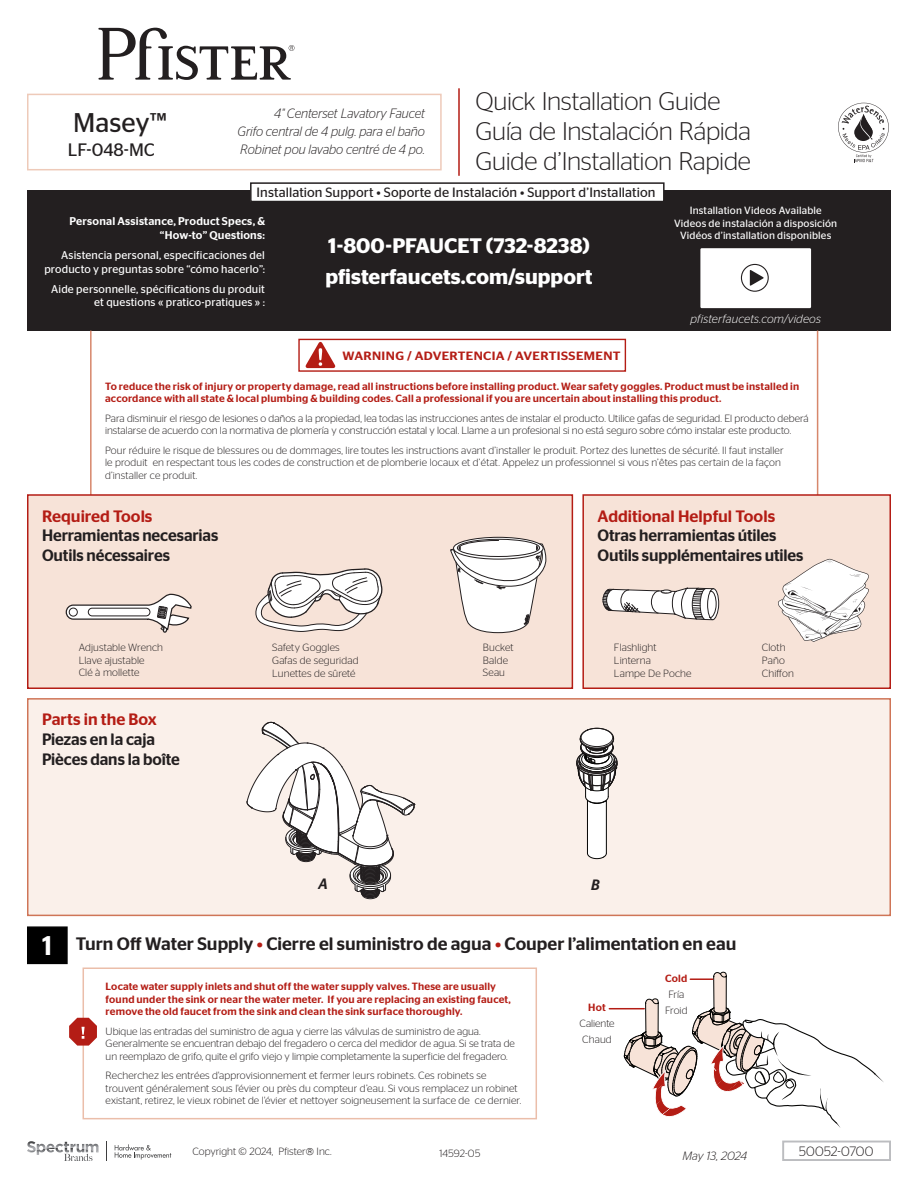
<style>
.page{position:relative;width:918px;height:1188px;background:#fff}
.page>*{position:absolute;margin:0;border:0;box-sizing:border-box;transform-origin:0 0}
.t1{font:27px "Stag Sans";color:#231f20}
.t2{font:500 27px "Stag Sans";color:#fff}
.t3{font:300 25.5px "Stag Sans";letter-spacing:-.015em;color:#231f20}
.t4{font:600 21px/31.2px "Stag Sans";color:#fff}
.t5{font:500 18px "Stag Sans";color:#231f20}
.t6{font:18px "Stag Sans";color:#231f20}
.t7{font:500 16.5px "Stag Sans";letter-spacing:-.005em;color:#231f20}
.t8{font:500 16.5px "Stag Sans";color:#b41d15}
.t9{font:italic 500 15px "Stag Sans";color:#231f20;scale:.95 1}
.t10{font:italic 300 13.5px "Stag Sans";letter-spacing:-.005em;color:#231f20;scale:.95 1}
.t11{font:13.5px "Stag Sans";letter-spacing:.01em;color:#231f20}
.t12{font:300 13.5px "Stag Sans";letter-spacing:.015em;color:#231f20}
.t13{font:500 12px "Stag Sans";letter-spacing:.025em;color:#b41d15;scale:1.1 1}
.t14{font:italic 300 12px "Stag Sans";letter-spacing:.01em;color:#fff}
.t15{font:italic 300 12px "Stag Sans";letter-spacing:-.01em;color:#231f20}
.t16{font:11.25px/13.5px "Stag Sans";letter-spacing:.015em;color:#fff;text-align:right}
.t17{font:500 11.25px/13.5px "Stag Sans";letter-spacing:.02em;color:#fff;text-align:right}
.t18{font:300 10.5px/12.6px "Stag Sans";letter-spacing:.005em;color:#231f20}
.t19{font:500 10.5px/12.6px "Stag Sans";letter-spacing:.02em;color:#b41d15}
.t20{font:10.5px/12.6px "Stag Sans";letter-spacing:.015em;color:#fff;text-align:center}
.s1{color:#b41d15}
</style>
<div class="page">
<div style="left:782px;top:1141px;width:109px;height:20px;border:2px solid #bcbdc0"></div>
<svg style="left:106px;top:1141px;width:1px;height:20px"></svg>
<svg style="left:115px;top:1144px;width:56px;height:16px"></svg>
<svg style="left:27px;top:1141px;width:72px;height:20px"></svg>
<svg style="left:98px;top:28px;width:197px;height:52px"></svg>
<div style="left:27px;top:190px;width:864px;height:141px;background:#231f20"></div>
<div style="left:251px;top:183px;width:413px;height:19px;background:#fff"></div>
<div style="left:250px;top:182px;width:415px;height:20px;border:2px solid #231f20"></div>
<div style="left:700px;top:248px;width:111px;height:60px;background:#fff"></div>
<svg style="left:750px;top:270px;width:14px;height:16px"></svg>
<div style="left:741px;top:264px;width:28px;height:28px;border:1px solid #231f20;border-radius:50%"></div>
<hr style="left:817px;top:331px;width:1px;height:169px;background:#d7876b">
<hr style="left:90px;top:331px;width:2px;height:169px;background:#d7876b">
<div style="left:28px;top:495px;width:544px;height:193px;background:#f7e3d8"></div>
<div style="left:27px;top:494px;width:546px;height:195px;border:2px solid #b41d15"></div>
<div style="left:583px;top:495px;width:307px;height:193px;background:#f7e3d8"></div>
<div style="left:582px;top:494px;width:309px;height:195px;border:2px solid #b41d15"></div>
<div style="left:28px;top:699px;width:862px;height:216px;background:#faf0ea"></div>
<div style="left:27px;top:698px;width:864px;height:218px;border:2px solid #cf7557"></div>
<svg style="left:246px;top:721px;width:169px;height:179px"></svg>
<svg style="left:65px;top:593px;width:127px;height:40px"></svg>
<svg style="left:255px;top:568px;width:128px;height:64px"></svg>
<svg style="left:602px;top:588px;width:117px;height:33px"></svg>
<svg style="left:778px;top:559px;width:91px;height:83px"></svg>
<svg style="left:454px;top:537px;width:89px;height:22px"></svg>
<div style="left:453px;top:537px;width:90px;height:22px;border:1px solid #231f20;border-radius:50%"></div>
<div style="left:457px;top:539px;width:83px;height:18px;border:1px solid #231f20;border-radius:50%"></div>
<svg style="left:450px;top:540px;width:96px;height:93px"></svg>
<div style="left:27px;top:94px;width:415px;height:76px;border:2px solid #eecab9"></div>
<div style="left:83px;top:968px;width:454px;height:151px;border:2px solid #ebbeaa"></div>
<div style="left:27px;top:926px;width:41px;height:38px;background:#000;border:1px solid #000"></div>
<svg style="left:69px;top:1018px;width:28px;height:28px"></svg>
<hr style="left:458px;top:88px;width:2px;height:88px;background:#b41d15">
<svg style="left:305px;top:342px;width:31px;height:26px"></svg>
<div style="left:298px;top:339px;width:328px;height:33px;border:1px solid #b41d15"></div>
<svg style="left:838px;top:103px;width:51px;height:59px"></svg>
<svg style="left:623px;top:971px;width:261px;height:157px"></svg>
<hr style="left:609px;top:1008px;width:35px;height:1px;background:#b41d15">
<hr style="left:690px;top:978px;width:23px;height:2px;background:#b41d15">
<svg style="left:576px;top:728px;width:42px;height:131px"></svg>
<p class="t1" style="left:73px;top:108px;width:95px">Masey™</p>
<p class="t6" style="left:68px;top:140px;width:89px">LF-048-MC</p>
<p class="t10" style="left:274px;top:106px;width:160px">4" Centerset Lavatory Faucet</p>
<p class="t10" style="left:238px;top:124px;width:199px">Grifo central de 4 pulg. para el baño</p>
<p class="t10" style="left:240px;top:142px;width:196px">Robinet pou lavabo centré de 4 po.</p>
<p class="t3" style="left:476px;top:87px;width:246px">Quick Installation Guide</p>
<p class="t3" style="left:476px;top:117px;width:277px">Guía de Instalación Rápida</p>
<p class="t3" style="left:476px;top:147px;width:277px">Guide d’Installation Rapide</p>
<p class="t11" style="left:257px;top:185px;width:400px">Installation Support • Soporte de Instalación • Support d’Installation</p>
<p class="t17" style="left:69px;top:215px;width:197px">Personal Assistance, Product Specs, &amp; “How-to” Questions:</p>
<p class="t16" style="left:44px;top:248px;width:222px">Asistencia personal, especificaciones del producto y preguntas sobre “cómo hacerlo”:</p>
<p class="t16" style="left:51px;top:282px;width:215px">Aide personnelle, spécifications du produit et questions « pratico-pratiques » :</p>
<h3 class="t4" style="left:325px;top:230px;width:269px">1-800-PFAUCET (732-8238) pfisterfaucets.com/support</h3>
<p class="t13" style="left:342px;top:349px;width:254px">WARNING / ADVERTENCIA / AVERTISSEMENT</p>
<p class="t20" style="left:674px;top:204px;width:165px">Installation Videos Available<br>Videos de instalación a disposición<br>Vidéos d’installation disponibles</p>
<p class="t14" style="left:691px;top:312px;width:132px">pfisterfaucets.com/videos</p>
<p class="t19" style="left:105px;top:380px;width:696px">To reduce the risk of injury or property damage, read all instructions before installing product. Wear safety goggles. Product must be installed in accordance with all state &amp; local plumbing &amp; building codes. Call a professional if you are uncertain about installing this product.</p>
<p class="t18" style="left:105px;top:412px;width:705px">Para disminuir el riesgo de lesiones o daños a la propiedad, lea todas las instrucciones antes de instalar el producto. Utilice gafas de seguridad. El producto deberá instalarse de acuerdo con la normativa de plomería y construcción estatal y local. Llame a un profesional si no está seguro sobre cómo instalar este producto.</p>
<p class="t18" style="left:105px;top:444px;width:680px">Pour réduire le risque de blessures ou de dommages, lire toutes les instructions avant d’installer le produit. Portez des lunettes de sécurité. Il faut installer le produit en respectant tous les codes de construction et de plomberie locaux et d’état. Appelez un professionnel si vous n’êtes pas certain de la façon d’installer ce produit.</p>
<p class="t8" style="left:42px;top:506px;width:112px">Required Tools</p>
<p class="t7" style="left:42px;top:526px;width:178px">Herramientas necesarias</p>
<p class="t7" style="left:42px;top:546px;width:130px">Outils nécessaires</p>
<p class="t8" style="left:597px;top:506px;width:179px">Additional Helpful Tools</p>
<p class="t7" style="left:597px;top:526px;width:181px">Otras herramientas útiles</p>
<p class="t7" style="left:597px;top:546px;width:208px">Outils supplémentaires utiles</p>
<p class="t18" style="left:79px;top:641px;width:86px">Adjustable Wrench</p>
<p class="t18" style="left:79px;top:654px;width:67px">Llave ajustable</p>
<p class="t18" style="left:79px;top:666px;width:62px">Clé à mollette</p>
<p class="t8" style="left:42px;top:710px;width:116px">Parts in the Box</p>
<p class="t7" style="left:42px;top:730px;width:114px">Piezas en la caja</p>
<p class="t7" style="left:42px;top:750px;width:139px">Pièces dans la boîte</p>
<p class="t18" style="left:272px;top:641px;width:69px">Safety Goggles</p>
<p class="t18" style="left:272px;top:654px;width:88px">Gafas de seguridad</p>
<p class="t18" style="left:272px;top:666px;width:85px">Lunettes de sûreté</p>
<p class="t18" style="left:483px;top:641px;width:32px">Bucket</p>
<p class="t18" style="left:483px;top:653px;width:27px">Balde</p>
<p class="t18" style="left:483px;top:666px;width:24px">Seau</p>
<p class="t18" style="left:614px;top:641px;width:44px">Flashlight</p>
<p class="t18" style="left:614px;top:654px;width:38px">Linterna</p>
<p class="t18" style="left:614px;top:666px;width:79px">Lampe De Poche</p>
<p class="t18" style="left:762px;top:641px;width:25px">Cloth</p>
<p class="t18" style="left:762px;top:654px;width:24px">Paño</p>
<p class="t18" style="left:762px;top:666px;width:33px">Chiffon</p>
<p class="t2" style="left:42px;top:930px;width:12px">1</p>
<p class="t9" style="left:318px;top:875px;width:11px">A</p>
<p class="t9" style="left:591px;top:876px;width:11px">B</p>
<p class="t5" style="left:76px;top:933px;width:662px">Turn Off Water Supply <span class="s1">•</span> Cierre el suministro de agua <span class="s1">•</span> Couper l’alimentation en eau</p>
<p class="t19" style="left:106px;top:980px;width:407px">Locate water supply inlets and shut off the water supply valves. These are usually found under the sink or near the water meter. If you are replacing an existing faucet, remove the old faucet from the sink and clean the sink surface thoroughly.</p>
<p class="t18" style="left:106px;top:1024px;width:411px">Ubique las entradas del suministro de agua y cierre las válvulas de suministro de agua.<br>Generalmente se encuentran debajo del fregadero o cerca del medidor de agua. Si se trata de un reemplazo de grifo, quite el grifo viejo y limpie completamente la superficie del fregadero.</p>
<p class="t18" style="left:106px;top:1069px;width:417px">Recherchez les entrées d'approvisionnement et fermer leurs robinets. Ces robinets se trouvent généralement sous l'évier ou près du compteur d’eau. Si vous remplacez un robinet existant, retirez, le vieux robinet de l'évier et nettoyer soigneusement la surface de ce dernier.</p>
<p class="t18" style="left:192px;top:1145px;width:141px">Copyright © 2024, Pfister➔ Inc.</p>
<p class="t18" style="left:439px;top:1147px;width:42px">14592-05</p>
<p class="t19" style="left:665px;top:972px;width:24px">Cold</p>
<p class="t18" style="left:668px;top:988px;width:17px">Fría</p>
<p class="t19" style="left:588px;top:1001px;width:19px">Hot</p>
<p class="t18" style="left:665px;top:1004px;width:24px">Froid</p>
<p class="t18" style="left:579px;top:1017px;width:37px">Caliente</p>
<p class="t18" style="left:582px;top:1033px;width:31px">Chaud</p>
<p class="t15" style="left:683px;top:1149px;width:66px">May 13, 2024</p>
<p class="t12" style="left:799px;top:1144px;width:76px">50052-0700</p>
</div>
